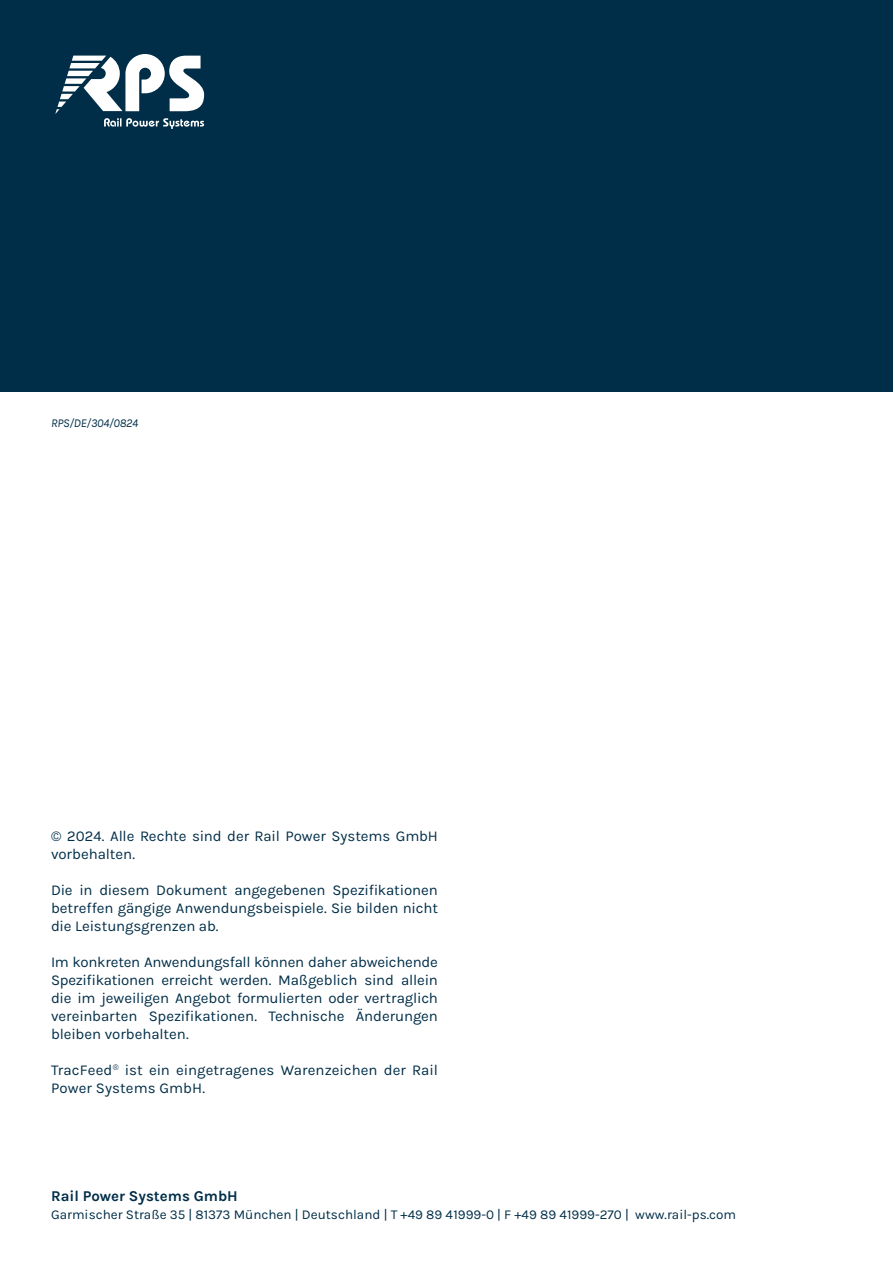
<style>
.page{position:relative;width:893px;height:1263px;background:#fff}
.page>*{position:absolute;margin:0;border:0;box-sizing:border-box;transform-origin:0 0}
.t1{font:15px/18px "Karla";letter-spacing:-.005em;color:#002e48}
.t2{font:700 15px "Karla";color:#002e48}
.t3{font:13.5px "Karla";color:#002e48}
.t4{font:italic 12px "Karla";letter-spacing:-.02em;color:#002e48}
</style>
<div class="page">
<div style="left:0;top:0;width:893px;height:391px;background:#002e48"></div>
<svg style="left:55px;top:54px;width:149px;height:75px"></svg>
<p class="t4" style="left:51px;top:416px;width:89px">RPS/DE/304/0824</p>
<p class="t1" style="left:51px;top:827px;width:388px">© 2024. Alle Rechte sind der Rail Power Systems GmbH vorbehalten.</p>
<p class="t1" style="left:51px;top:881px;width:388px;text-align:justify">Die in diesem Dokument angegebenen Spezifikationen betreffen gängige Anwendungsbeispiele. Sie bilden nicht die Leistungsgrenzen ab.</p>
<p class="t1" style="left:51px;top:953px;width:388px;text-align:justify">Im konkreten Anwendungsfall können daher abweichende Spezifikationen erreicht werden. Maßgeblich sind allein die im jeweiligen Angebot formulierten oder vertraglich vereinbarten Spezifikationen. Technische Änderungen bleiben vorbehalten.</p>
<p class="t1" style="left:51px;top:1061px;width:388px">TracFeed<sup>®</sup> ist ein eingetragenes Warenzeichen der Rail<br>Power Systems GmbH.</p>
<p class="t2" style="left:51px;top:1186px;width:188px">Rail Power Systems GmbH</p>
<p class="t3" style="left:51px;top:1206px;width:687px">Garmischer Straße 35 | 81373 München | Deutschland | T +49 89 41999-0 | F +49 89 41999-270 | www.rail-ps.com</p>
</div>
